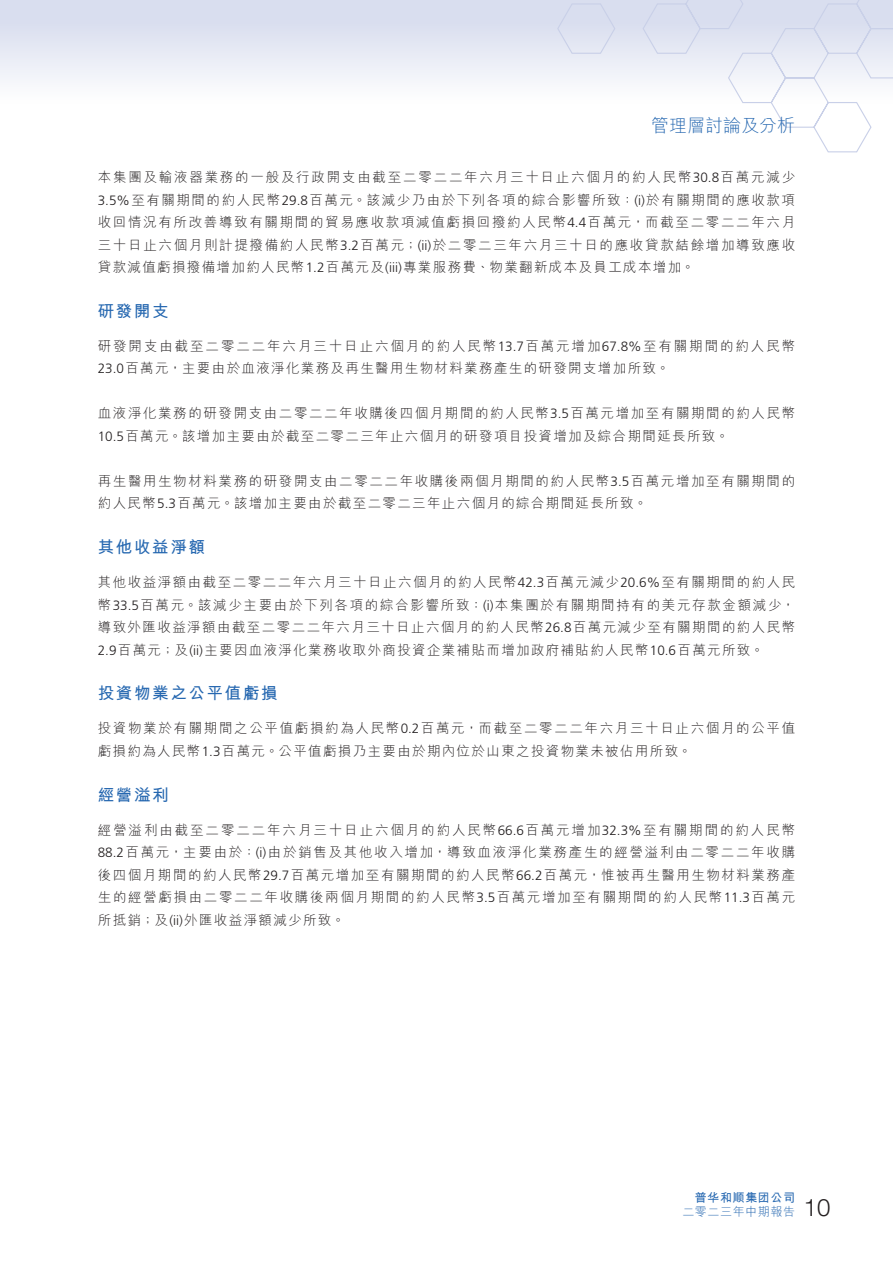
<style>
.page{position:relative;width:893px;height:1263px;background:#fff}
.page>*{position:absolute;margin:0;border:0;box-sizing:border-box;transform-origin:0 0}
.t1{font:300 24px "Helvetica Neue LT Std";color:#231f20}
.t2{font:300 18px "M Hei HK";color:#2567b0}
.t3{font:700 16.5px "M Hei HK";letter-spacing:.1em;color:#2567b0}
.t4{font:300 13.5px/22.5px "M Hei HK";letter-spacing:.1em;color:#231f20;text-align:justify}
.t5{font:300 13.5px/22.5px "M Hei HK";letter-spacing:.12em;color:#231f20}
.t6{font:300 13.5px/22.5px "M Hei HK";letter-spacing:.14em;color:#231f20}
.t7{font:300 13.5px/22.5px "M Hei HK";letter-spacing:.125em;color:#231f20}
.t8{font:300 12px "M Hei HK";letter-spacing:.05em;color:#2567b0}
.t9{font:700 12px "M Hei HKS";letter-spacing:.05em;color:#2567b0}
.s1{font-family:"Frutiger LT Std"}
</style>
<div class="page">
<div style="left:0;top:0;width:893px;height:104px;background:linear-gradient(to bottom,#d2d8ec,#fdfdfe)"></div>
<svg style="left:556px;top:0;width:337px;height:153px"></svg>
<h2 class="t2" style="left:651px;top:116px;width:145px">管理層討論及分析</h2>
<p class="t4" style="left:98px;top:166px;width:699px">本集團及輸液器業務的一般及行政開支由截至二零二二年六月三十日止六個月的約人民幣<span class="s1">30.8</span>百萬元減少<span class="s1">3.5%</span>至有關期間的約人民幣<span class="s1">29.8</span>百萬元。該減少乃由於下列各項的綜合影響所致： <span class="s1">)i(</span> 於有關期間的應收款項收回情況有所改善導致有關期間的貿易應收款項減值虧損回撥約人民幣<span class="s1">4.4</span>百萬元，而截至二零二二年六月三十日止六個月則計提撥備約人民幣<span class="s1">3.2</span>百萬元；<span class="s1">( )i i</span> 於二零二三年六月三十日的應收貸款結餘增加導致應收貸款減值虧損撥備增加約人民幣<span class="s1">1.2</span>百萬元及<span class="s1">(iii)</span>專業服務費、物業翻新成本及員工成本增加。</p>
<p class="t3" style="left:98px;top:299px;width:72px">研發開支</p>
<p class="t6" style="left:98px;top:334px;width:699px">研發開支由截至二零二二年六月三十日止六個月的約人民幣<span class="s1">13.7</span>百萬元增加<span class="s1">67.8%</span>至有關期間的約人民幣<br><span class="s1">23.0</span>百萬元，主要由於血液淨化業務及再生醫用生物材料業務產生的研發開支增加所致。</p>
<p class="t5" style="left:98px;top:402px;width:699px">血液淨化業務的研發開支由二零二二年收購後四個月期間的約人民幣<span class="s1">3.5</span>百萬元增加至有關期間的約人民幣<br><span class="s1">10.5</span>百萬元。該增加主要由於截至二零二三年止六個月的研發項目投資增加及綜合期間延長所致。</p>
<p class="t5" style="left:98px;top:469px;width:699px">再生醫用生物材料業務的研發開支由二零二二年收購後兩個月期間的約人民幣<span class="s1">3.5</span>百萬元增加至有關期間的約人民幣<span class="s1">5.3</span>百萬元。該增加主要由於截至二零二三年止六個月的綜合期間延長所致。</p>
<p class="t3" style="left:98px;top:535px;width:109px">其他收益淨額</p>
<p class="t4" style="left:98px;top:571px;width:699px">其他收益淨額由截至二零二二年六月三十日止六個月的約人民幣<span class="s1">42.3</span>百萬元減少<span class="s1">20.6%</span>至有關期間的約人民幣<span class="s1">33.5</span>百萬元。該減少主要由於下列各項的綜合影響所致： <span class="s1">)i(</span> 本集團於有關期間持有的美元存款金額減少，導致外匯收益淨額由截至二零二二年六月三十日止六個月的約人民幣<span class="s1">26.8</span>百萬元減少至有關期間的約人民幣<span class="s1">2.9</span>百萬元；及 <span class="s1">)i i(</span> 主要因血液淨化業務收取外商投資企業補貼而增加政府補貼約人民幣<span class="s1">10.6</span>百萬元所致。</p>
<p class="t3" style="left:98px;top:681px;width:181px">投資物業之公平值虧損</p>
<p class="t7" style="left:98px;top:717px;width:699px">投資物業於有關期間之公平值虧損約為人民幣<span class="s1">0.2</span>百萬元，而截至二零二二年六月三十日止六個月的公平值虧損約為人民幣<span class="s1">1.3</span>百萬元。公平值虧損乃主要由於期內位於山東之投資物業未被佔用所致。</p>
<p class="t3" style="left:98px;top:782px;width:72px">經營溢利</p>
<p class="t4" style="left:98px;top:818px;width:699px">經營溢利由截至二零二二年六月三十日止六個月的約人民幣<span class="s1">66.6</span>百萬元增加<span class="s1">32.3%</span>至有關期間的約人民幣<span class="s1">88.2</span>百萬元，主要由於： <span class="s1">)i(</span> 由於銷售及其他收入增加，導致血液淨化業務產生的經營溢利由二零二二年收購後四個月期間的約人民幣<span class="s1">29.7</span>百萬元增加至有關期間的約人民幣<span class="s1">66.2</span>百萬元，惟被再生醫用生物材料業務產生的經營虧損由二零二二年收購後兩個月期間的約人民幣<span class="s1">3.5</span>百萬元增加至有關期間的約人民幣<span class="s1">11.3</span>百萬元所抵銷；及 <span class="s1">)i i(</span> 外匯收益淨額減少所致。</p>
<p class="t9" style="left:695px;top:1189px;width:102px">普華和順集團公司</p>
<p class="t8" style="left:682px;top:1206px;width:114px">二零二三年中期報告</p>
<h1 class="t1" style="left:804px;top:1193px;width:28px">10</h1>
</div>
